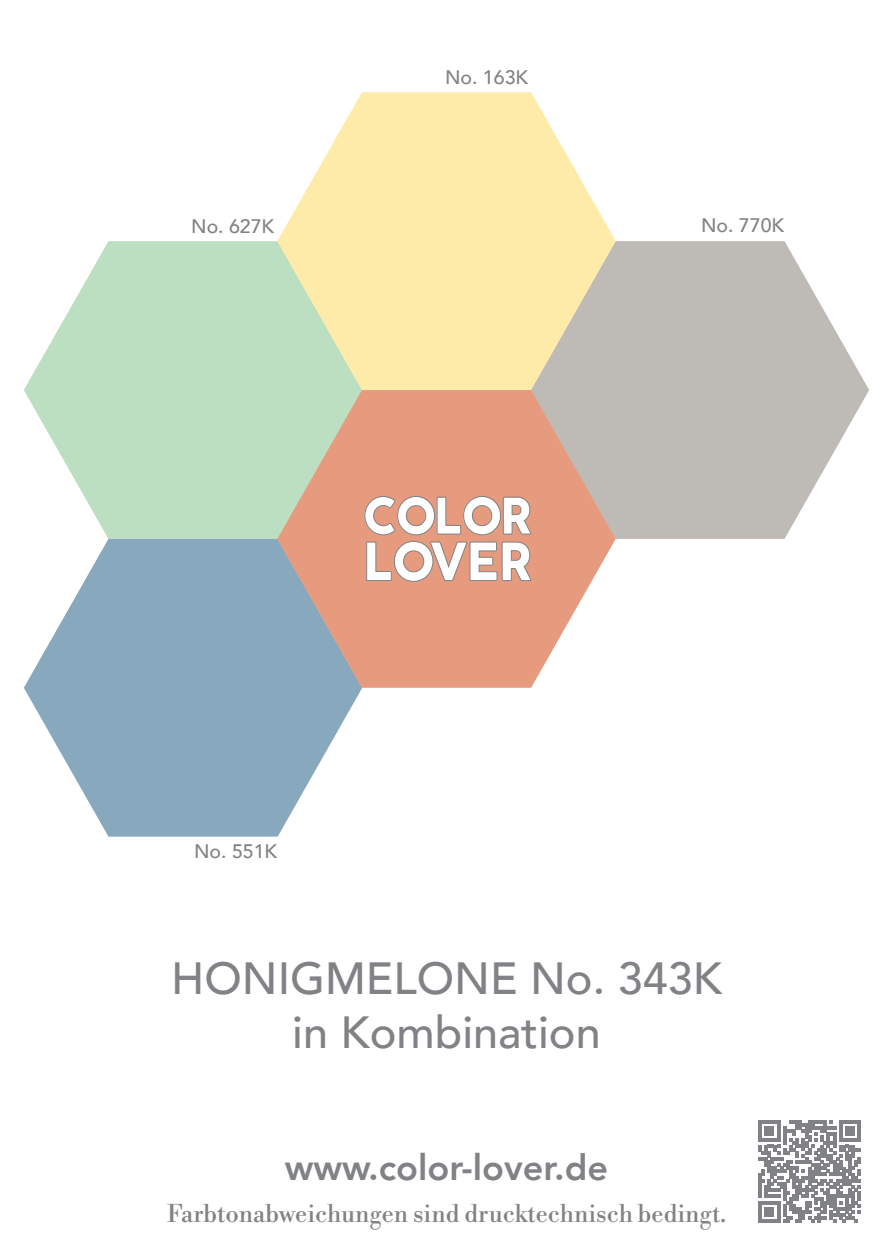
<style>
.page{position:relative;width:893px;height:1259px;background:#fff}
.page>*{position:absolute;margin:0;border:0;box-sizing:border-box;transform-origin:0 0}
.t1{font:800 54px "Cocogoose Classic Trial";color:#fff;scale:.96 1}
.t2{font:800 51.6px "Cocogoose Classic Trial";letter-spacing:-.015em;color:#fff;scale:.96 1}
.t3{font:500 45px/54px "Avenir";color:#808285;text-align:center}
.t4{font:800 36px "Avenir";color:#808285}
.t5{font:24px "Libre Bodoni";color:#808285}
.t6{font:500 19.5px "Avenir";color:#808285}
</style>
<div class="page">
<svg style="left:616px;top:241px;width:253px;height:298px;fill:#bebab6"></svg>
<svg style="left:24px;top:241px;width:253px;height:298px;fill:#bcdfc1"></svg>
<svg style="left:277px;top:92px;width:339px;height:298px;fill:#ffeba9"></svg>
<svg style="left:24px;top:539px;width:338px;height:297px;fill:#88a8bd"></svg>
<svg style="left:277px;top:390px;width:339px;height:298px;fill:#e79b7e"></svg>
<svg style="left:758px;top:1120px;width:103px;height:102px"></svg>
<p class="t6" style="left:191px;top:209px;width:85px">No. 627K</p>
<p class="t6" style="left:445px;top:60px;width:85px">No. 163K</p>
<h2 class="t2" style="left:364px;top:476px;width:177px">COLOR</h2>
<h1 class="t1" style="left:364px;top:520px;width:177px">LOVER</h1>
<p class="t6" style="left:194px;top:834px;width:85px">No. 551K</p>
<p class="t6" style="left:701px;top:208px;width:85px">No. 770K</p>
<h3 class="t3" style="left:171px;top:948px;width:552px">HONIGMELONE No. 343K in Kombination</h3>
<h3 class="t4" style="left:285px;top:1139px;width:325px">www.color-lover.de</h3>
<p class="t5" style="left:167px;top:1199px;width:560px">Farbtonabweichungen sind drucktechnisch bedingt.</p>
</div>
